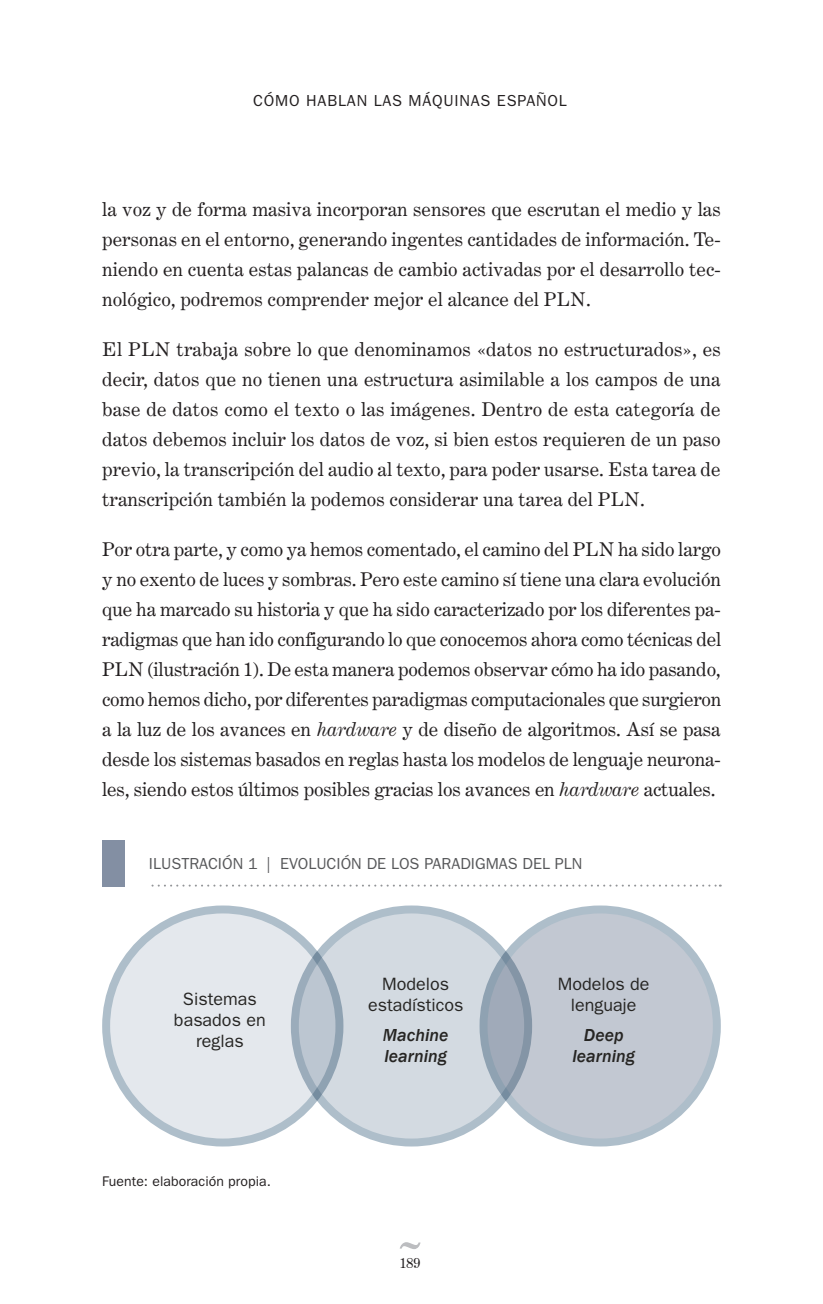
<style>
.page{position:relative;width:823px;height:1304px;background:#fff}
.page>*{position:absolute;margin:0;border:0;box-sizing:border-box;transform-origin:0 0}
.texto_base1{font:19px/30px "Century Expanded LT Std";color:#231f20;text-align:justify}
.t1{font:17.8px/21.4px "ITC Franklin Gothic Std";color:#262523;text-align:center}
.t2{font:italic 500 17.8px/21.4px "Franklin Gothic";color:#262523}
.t3{font:16px "ITC Franklin Gothic Std";color:#57585a}
.texto_base1-2{font:16px "ITC Franklin Gothic Std";letter-spacing:.05em;color:#231f20}
.Fuente{font:14px "ITC Franklin Gothic Std";letter-spacing:.005em;color:#231f20}
.t4{font:14px "Century Expanded BT";color:#231f20}
.s1{font-style:italic}
</style>
<div class="page">
<svg style="left:400px;top:1242px;width:20px;height:7px"></svg>
<svg style="left:151px;top:885px;width:569px;height:2px"></svg>
<div style="left:102px;top:841px;width:23px;height:46px;background:#838fa3"></div>
<div style="left:106px;top:909px;width:233px;height:233px;background:#e4e8ed;border-radius:50%"></div>
<div style="left:102px;top:905px;width:241px;height:241px;border:8px solid #aebeca;border-radius:50%"></div>
<svg style="left:295px;top:909px;width:233px;height:233px;fill:#d3dae1"></svg>
<div style="left:291px;top:905px;width:241px;height:241px;border:8px solid #aebeca;border-radius:50%"></div>
<div style="left:483px;top:909px;width:233px;height:233px;background:#c2c8d2;border-radius:50%"></div>
<div style="left:479px;top:905px;width:241px;height:241px;border:8px solid #aebeca;border-radius:50%"></div>
<p class="texto_base1-2" style="left:253px;top:91px;width:315px">CÓMO HABLAN LAS MÁQUINAS ESPAÑOL</p>
<p class="texto_base1" style="left:102px;top:194px;width:620px">la voz y de forma masiva incorporan sensores que escrutan el medio y las personas en el entorno, generando ingentes cantidades de información. Te&shy;niendo en cuenta estas palancas de cambio activadas por el desarrollo tec&shy;nológico, podremos comprender mejor el alcance del PLN.</p>
<p class="texto_base1" style="left:102px;top:334px;width:620px">El PLN trabaja sobre lo que denominamos «datos no estructurados», es decir, datos que no tienen una estructura asimilable a los campos de una base de datos como el texto o las imágenes. Dentro de esta categoría de datos debemos incluir los datos de voz, si bien estos requieren de un paso previo, la transcripción del audio al texto, para poder usarse. Esta tarea de transcripción también la podemos considerar una tarea del PLN.</p>
<p class="texto_base1" style="left:102px;top:534px;width:620px">Por otra parte, y como ya hemos comentado, el camino del PLN ha sido largo y no exento de luces y sombras. Pero este camino sí tiene una clara evolución que ha marcado su historia y que ha sido caracterizado por los diferentes pa&shy;radigmas que han ido configurando lo que conocemos ahora como técnicas del PLN (ilustración 1). De esta manera podemos observar cómo ha ido pasando, como hemos dicho, por diferentes paradigmas computacionales que surgieron a la luz de los avances en <span class="s1">hardware</span> y de diseño de algoritmos. Así se pasa desde los sistemas basados en reglas hasta los modelos de lenguaje neurona&shy;les, siendo estos últimos posibles gracias los avances en <span class="s1">hardware</span> actuales.</p>
<p class="t3" style="left:149px;top:854px;width:434px">ILUSTRACIÓN 1 | EVOLUCIÓN DE LOS PARADIGMAS DEL PLN</p>
<p class="t1" style="left:174px;top:988px;width:93px">Sistemas basados en reglas</p>
<p class="Fuente" style="left:102px;top:1173px;width:170px">Fuente: elaboración propia.</p>
<p class="t1" style="left:368px;top:973px;width:97px">Modelos estadísticos</p>
<p class="t2" style="left:383px;top:1024px;width:67px">Machine learning</p>
<p class="t4" style="left:399px;top:1254px;width:22px">189</p>
<p class="t1" style="left:557px;top:973px;width:93px">Modelos de lenguaje</p>
<p class="t2" style="left:572px;top:1024px;width:64px;text-align:center">Deep learning</p>
</div>
